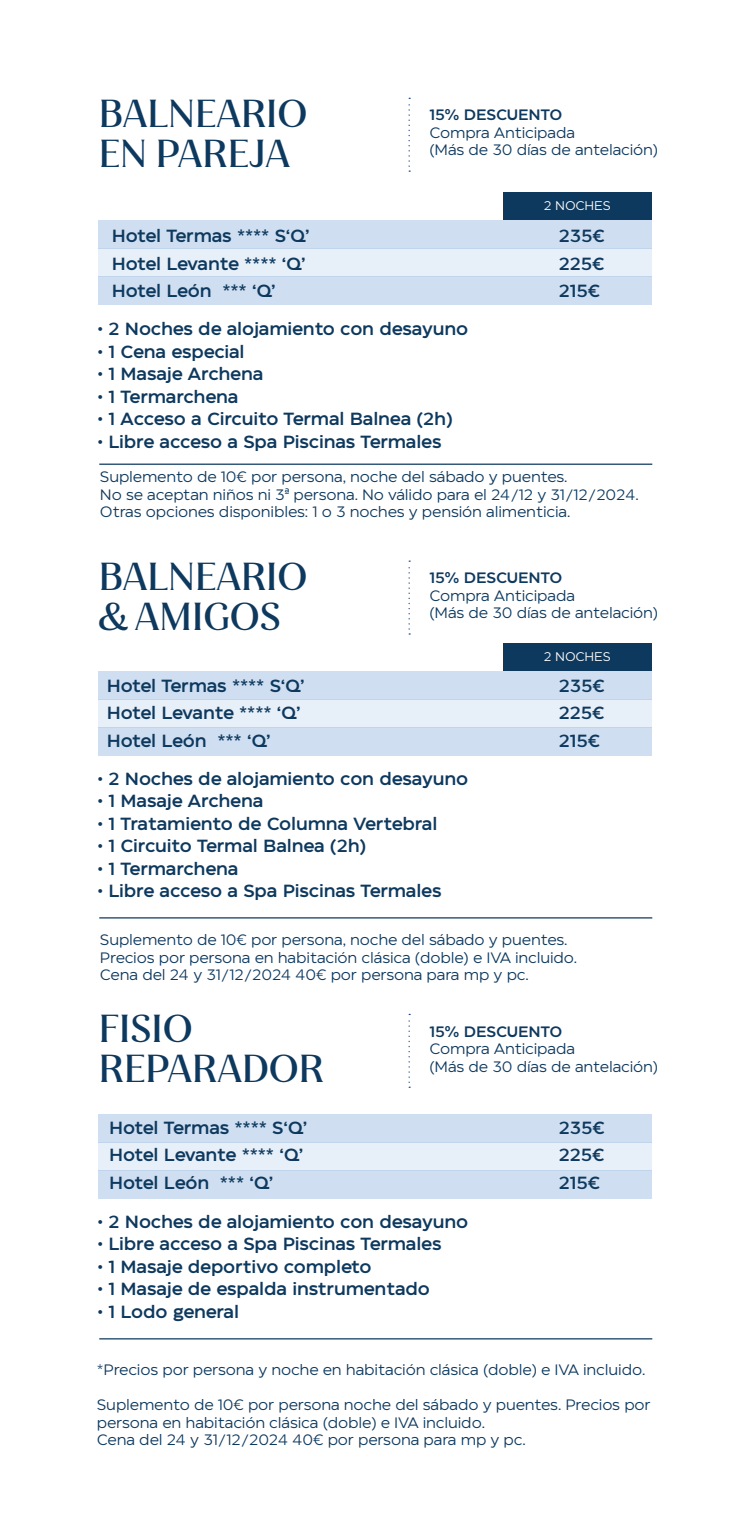
<style>
.page{position:relative;width:752px;height:1531px;background:#fff}
.page>*{position:absolute;margin:0;border:0;box-sizing:border-box;transform-origin:0 0}
.t1{font:500 37.5px/40px "Jazmin Alt";color:#0e395e}
.t2{font:500 17.5px/27.5px "Eastman";letter-spacing:-.01em;color:#0e395e}
.t3{font:15px/17.5px "Eastman";letter-spacing:-.01em;color:#0e395e}
.t4{font:500 15px "Eastman";letter-spacing:-.01em;color:#0e395e}
.t5{font:12.5px "Eastman";letter-spacing:-.01em;color:#fff}
</style>
<div class="page">
<div style="left:503px;top:192px;width:148px;height:28px;background:#0e395e"></div>
<div style="left:99px;top:220px;width:552px;height:28px;background:#cfdff1"></div>
<div style="left:99px;top:248px;width:552px;height:28px;background:#e7eff8"></div>
<div style="left:99px;top:276px;width:552px;height:28px;background:#cfdff1"></div>
<div style="left:99px;top:671px;width:552px;height:28px;background:#cfdff1"></div>
<div style="left:99px;top:699px;width:552px;height:28px;background:#e7eff8"></div>
<div style="left:99px;top:727px;width:552px;height:28px;background:#cfdff1"></div>
<div style="left:99px;top:1114px;width:552px;height:28px;background:#cfdff1"></div>
<div style="left:99px;top:1142px;width:552px;height:28px;background:#e7eff8"></div>
<div style="left:99px;top:1170px;width:552px;height:28px;background:#cfdff1"></div>
<svg style="left:408px;top:1014px;width:2px;height:74px"></svg>
<svg style="left:408px;top:560px;width:2px;height:74px"></svg>
<svg style="left:408px;top:98px;width:2px;height:74px"></svg>
<hr style="left:99px;top:463px;width:553px;height:2px;background:#0e395e">
<hr style="left:99px;top:917px;width:553px;height:1px;background:#0e395e">
<div style="left:503px;top:643px;width:148px;height:28px;background:#0e395e"></div>
<hr style="left:99px;top:1338px;width:553px;height:1px;background:#0e395e">
<h1 class="t1" style="left:99px;top:94px;width:210px">BALNEARIO<br>EN PAREJA</h1>
<p class="t4" style="left:429px;top:104px;width:134px">15% DESCUENTO</p>
<p class="t3" style="left:429px;top:123px;width:230px">Compra Anticipada<br>(Más de 30 días de antelación)</p>
<p class="t5" style="left:543px;top:196px;width:68px">2 NOCHES</p>
<p class="t2" style="left:112px;top:220px;width:199px">Hotel Termas **** S‘Q’<br>Hotel Levante **** ‘Q’<br>Hotel León *** ‘Q’</p>
<p class="t2" style="left:558px;top:220px;width:47px;text-align:justify">235€ 225€ 215€</p>
<p class="t2" style="left:97px;top:314px;width:372px">• 2 Noches de alojamiento con desayuno</p>
<p class="t2" style="left:97px;top:336px;width:149px">• 1 Cena especial</p>
<p class="t2" style="left:97px;top:359px;width:167px">• 1 Masaje Archena</p>
<p class="t2" style="left:97px;top:381px;width:142px">• 1 Termarchena</p>
<p class="t2" style="left:97px;top:404px;width:357px">• 1 Acceso a Circuito Termal Balnea (2h)</p>
<p class="t2" style="left:97px;top:426px;width:345px">• Libre acceso a Spa Piscinas Termales</p>
<p class="t3" style="left:100px;top:467px;width:540px">Suplemento de 10€ por persona, noche del sábado y puentes.<br>No se aceptan niños ni 3ª persona. No válido para el 24/12 y 31/12/2024.<br>Otras opciones disponibles: 1 o 3 noches y pensión alimenticia.</p>
<h1 class="t1" style="left:99px;top:557px;width:210px">BALNEARIO &amp; AMIGOS</h1>
<p class="t4" style="left:429px;top:566px;width:134px">15% DESCUENTO</p>
<p class="t3" style="left:429px;top:585px;width:230px">Compra Anticipada<br>(Más de 30 días de antelación)</p>
<p class="t5" style="left:543px;top:648px;width:68px">2 NOCHES</p>
<p class="t2" style="left:107px;top:670px;width:199px">Hotel Termas **** S‘Q’<br>Hotel Levante **** ‘Q’<br>Hotel León *** ‘Q’</p>
<p class="t2" style="left:558px;top:670px;width:47px;text-align:justify">235€ 225€ 215€</p>
<p class="t2" style="left:97px;top:763px;width:372px">• 2 Noches de alojamiento con desayuno</p>
<p class="t2" style="left:97px;top:786px;width:167px">• 1 Masaje Archena</p>
<p class="t2" style="left:97px;top:808px;width:341px">• 1 Tratamiento de Columna Vertebral</p>
<p class="t2" style="left:97px;top:831px;width:270px">• 1 Circuito Termal Balnea (2h)</p>
<p class="t2" style="left:97px;top:853px;width:142px">• 1 Termarchena</p>
<p class="t2" style="left:97px;top:876px;width:345px">• Libre acceso a Spa Piscinas Termales</p>
<p class="t3" style="left:100px;top:930px;width:478px">Suplemento de 10€ por persona, noche del sábado y puentes.<br>Precios por persona en habitación clásica (doble) e IVA incluido.<br>Cena del 24 y 31/12/2024 40€ por persona para mp y pc.</p>
<h1 class="t1" style="left:99px;top:1009px;width:227px">FISIO<br>REPARADOR</h1>
<p class="t4" style="left:429px;top:1020px;width:134px">15% DESCUENTO</p>
<p class="t3" style="left:429px;top:1039px;width:230px">Compra Anticipada<br>(Más de 30 días de antelación)</p>
<p class="t2" style="left:109px;top:1112px;width:199px">Hotel Termas **** S‘Q’<br>Hotel Levante **** ‘Q’<br>Hotel León *** ‘Q’</p>
<p class="t2" style="left:558px;top:1112px;width:47px;text-align:justify">235€ 225€ 215€</p>
<p class="t2" style="left:97px;top:1206px;width:372px">• 2 Noches de alojamiento con desayuno</p>
<p class="t2" style="left:97px;top:1228px;width:345px">• Libre acceso a Spa Piscinas Termales</p>
<p class="t2" style="left:97px;top:1251px;width:275px">• 1 Masaje deportivo completo</p>
<p class="t2" style="left:97px;top:1273px;width:334px">• 1 Masaje de espalda instrumentado</p>
<p class="t2" style="left:97px;top:1296px;width:143px">• 1 Lodo general</p>
<p class="t3" style="left:97px;top:1359px;width:549px">*Precios por persona y noche en habitación clásica (doble) e IVA incluido.</p>
<p class="t3" style="left:97px;top:1394px;width:555px">Suplemento de 10€ por persona noche del sábado y puentes. Precios por persona en habitación clásica (doble) e IVA incluido.<br>Cena del 24 y 31/12/2024 40€ por persona para mp y pc.</p>
</div>
